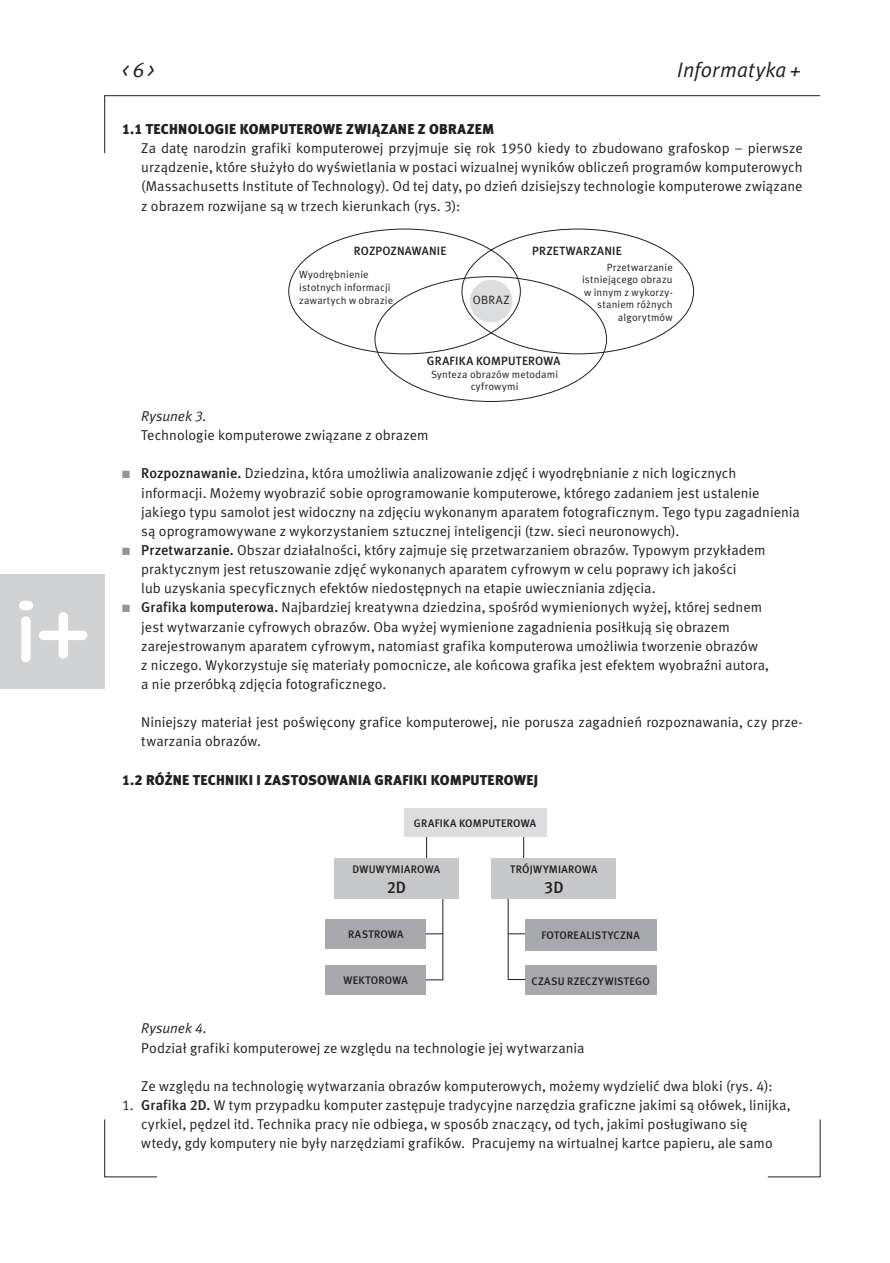
<style>
.page{position:relative;width:890px;height:1263px;background:#fff}
.page>*{position:absolute;margin:0;border:0;box-sizing:border-box;transform-origin:0 0}
.t1{font:italic 21px "Meta Normal CELF";letter-spacing:.015em;color:#231f20}
.t2{font:16.35px "Meta Medium CELF";color:#231f20}
.t3{font:14.25px/19.2px "Meta Normal CELF";letter-spacing:.005em;color:#231f20}
.t4{font:14.25px "Meta Black CELF";letter-spacing:.11em;color:#231f20}
.t5{font:italic 14.25px "Meta Normal CELF";color:#231f20}
.t6{font:12px "Meta Medium CELF";letter-spacing:.02em;color:#231f20}
.t7{font:12px "Meta Normal CELF";letter-spacing:.035em;color:#231f20}
.t8{font:10.95px "Meta Medium CELF";letter-spacing:.025em;color:#231f20}
.t9{font:10.5px/12.6px "Meta Normal CELF";letter-spacing:.015em;color:#231f20;text-align:center}
.s1{color:#939598}
.s2{font-family:"Meta Medium CELF"}
</style>
<div class="page">
<svg style="left:104px;top:95px;width:716px;height:59px"></svg>
<svg style="left:104px;top:1119px;width:53px;height:58px"></svg>
<svg style="left:767px;top:1119px;width:53px;height:58px"></svg>
<div style="left:0;top:574px;width:105px;height:115px;background:#d1d2d4"></div>
<div style="left:21px;top:616px;width:10px;height:46px;background:#fff;border-radius:5px"></div>
<div style="left:19px;top:601px;width:14px;height:9px;background:#fff;border-radius:5px"></div>
<svg style="left:39px;top:612px;width:48px;height:46px"></svg>
<div style="left:469px;top:280px;width:43px;height:42px;background:#dcdddf;border-radius:50%"></div>
<hr style="left:426px;top:836px;width:1px;height:36px;background:#231f20">
<hr style="left:442px;top:890px;width:1px;height:90px;background:#231f20">
<hr style="left:523px;top:837px;width:1px;height:35px;background:#231f20">
<hr style="left:507px;top:890px;width:1px;height:90px;background:#231f20">
<svg style="left:425px;top:933px;width:18px;height:1px"></svg>
<svg style="left:425px;top:979px;width:18px;height:1px"></svg>
<svg style="left:508px;top:933px;width:16px;height:1px"></svg>
<svg style="left:508px;top:979px;width:16px;height:1px"></svg>
<div style="left:404px;top:808px;width:142px;height:29px;background:#dcdddf"></div>
<div style="left:325px;top:919px;width:100px;height:29px;background:#a8a9ad"></div>
<div style="left:524px;top:919px;width:132px;height:31px;background:#a8a9ad"></div>
<div style="left:325px;top:966px;width:100px;height:29px;background:#a8a9ad"></div>
<div style="left:524px;top:966px;width:132px;height:29px;background:#a8a9ad"></div>
<div style="left:334px;top:858px;width:124px;height:41px;background:#c7c8ca"></div>
<div style="left:491px;top:858px;width:124px;height:41px;background:#c7c8ca"></div>
<h1 class="t1" style="left:122px;top:57px;width:34px">&lt; 6 &gt;</h1>
<h1 class="t1" style="left:677px;top:57px;width:125px">Informatyka +</h1>
<p class="t4" style="left:122px;top:121px;width:373px">1.1 TECHNOLOGIE KOMPUTEROWE ZWIĄZANE Z OBRAZEM</p>
<p class="t3" style="left:141px;top:139px;width:662px;text-align:justify">Za datę narodzin grafiki komputerowej przyjmuje się rok 1950 kiedy to zbudowano grafoskop – pierwsze urządzenie, które służyło do wyświetlania w postaci wizualnej wyników obliczeń programów komputerowych (Massachusetts Institute of Technology). Od tej daty, po dzień dzisiejszy technologie komputerowe związane z obrazem rozwijane są w trzech kierunkach (rys. 3):</p>
<p class="t6" style="left:354px;top:243px;width:94px">ROZPOZNAWANIE</p>
<p class="t6" style="left:532px;top:243px;width:91px">PRZETWARZANIE</p>
<p class="t9" style="left:299px;top:269px;width:95px;text-align:left">Wyodrębnienie istotnych informacji zawartych w obrazie</p>
<p class="t9" style="left:582px;top:261px;width:92px;text-align:right">Przetwarzanie istniejącego obrazu w innym z wykorzy&shy;staniem różnych algorytmów</p>
<p class="t7" style="left:472px;top:293px;width:38px">OBRAZ</p>
<p class="t6" style="left:426px;top:353px;width:135px">GRAFIKA KOMPUTEROWA</p>
<p class="t9" style="left:431px;top:368px;width:128px">Synteza obrazów metodami cyfrowymi</p>
<p class="t5" style="left:141px;top:408px;width:67px">Rysunek 3.</p>
<p class="t3" style="left:141px;top:426px;width:289px">Technologie komputerowe związane z obrazem</p>
<p class="t3" style="left:141px;top:464px;width:659px;text-indent:-19px"><span class="s1">■</span> <span class="s2">Rozpoznawanie.</span> Dziedzina, która umożliwia analizowanie zdjęć i wyodrębnianie z nich logicznych informacji. Możemy wyobrazić sobie oprogramowanie komputerowe, którego zadaniem jest ustalenie jakiego typu samolot jest widoczny na zdjęciu wykonanym aparatem fotograficznym. Tego typu zagadnienia są oprogramowywane z wykorzystaniem sztucznej inteligencji (tzw. sieci neuronowych).</p>
<p class="t3" style="left:141px;top:541px;width:625px;text-indent:-19px"><span class="s1">■</span> <span class="s2">Przetwarzanie.</span> Obszar działalności, który zajmuje się przetwarzaniem obrazów. Typowym przykładem praktycznym jest retuszowanie zdjęć wykonanych aparatem cyfrowym w celu poprawy ich jakości<br>lub uzyskania specyficznych efektów niedostępnych na etapie uwieczniania zdjęcia.</p>
<p class="t3" style="left:141px;top:598px;width:628px;text-indent:-19px"><span class="s1">■</span> <span class="s2">Grafika komputerowa.</span> Najbardziej kreatywna dziedzina, spośród wymienionych wyżej, której sednem jest wytwarzanie cyfrowych obrazów. Oba wyżej wymienione zagadnienia posiłkują się obrazem zarejestrowanym aparatem cyfrowym, natomiast grafika komputerowa umożliwia tworzenie obrazów<br>z niczego. Wykorzystuje się materiały pomocnicze, ale końcowa grafika jest efektem wyobraźni autora, a nie przeróbką zdjęcia fotograficznego.</p>
<p class="t3" style="left:141px;top:713px;width:662px">Niniejszy materiał jest poświęcony grafice komputerowej, nie porusza zagadnień rozpoznawania, czy prze&shy;twarzania obrazów.</p>
<p class="t4" style="left:122px;top:771px;width:417px">1.2 RÓŻNE TECHNIKI I ZASTOSOWANIA GRAFIKI KOMPUTEROWEJ</p>
<p class="t8" style="left:414px;top:816px;width:124px">GRAFIKA KOMPUTEROWA</p>
<p class="t8" style="left:352px;top:863px;width:89px">DWUWYMIAROWA</p>
<p class="t2" style="left:386px;top:877px;width:21px">2D</p>
<p class="t8" style="left:510px;top:863px;width:89px">TRÓJWYMIAROWA</p>
<p class="t2" style="left:544px;top:877px;width:21px">3D</p>
<p class="t8" style="left:348px;top:927px;width:57px">RASTROWA</p>
<p class="t8" style="left:541px;top:928px;width:99px">FOTOREALISTYCZNA</p>
<p class="t8" style="left:343px;top:974px;width:66px">WEKTOROWA</p>
<p class="t8" style="left:531px;top:974px;width:120px">CZASU RZECZYWISTEGO</p>
<p class="t5" style="left:141px;top:1020px;width:67px">Rysunek 4.</p>
<p class="t3" style="left:141px;top:1038px;width:444px">Podział grafiki komputerowej ze względu na technologie jej wytwarzania</p>
<p class="t3" style="left:141px;top:1076px;width:632px">Ze względu na technologię wytwarzania obrazów komputerowych, możemy wydzielić dwa bloki (rys. 4):</p>
<p class="t3" style="left:141px;top:1095px;width:650px;text-indent:-19px">1. <span class="s2">Grafika 2D.</span> W tym przypadku komputer zastępuje tradycyjne narzędzia graficzne jakimi są ołówek, linijka, cyrkiel, pędzel itd. Technika pracy nie odbiega, w sposób znaczący, od tych, jakimi posługiwano się wtedy, gdy komputery nie były narzędziami grafików. Pracujemy na wirtualnej kartce papieru, ale samo</p>
</div>
